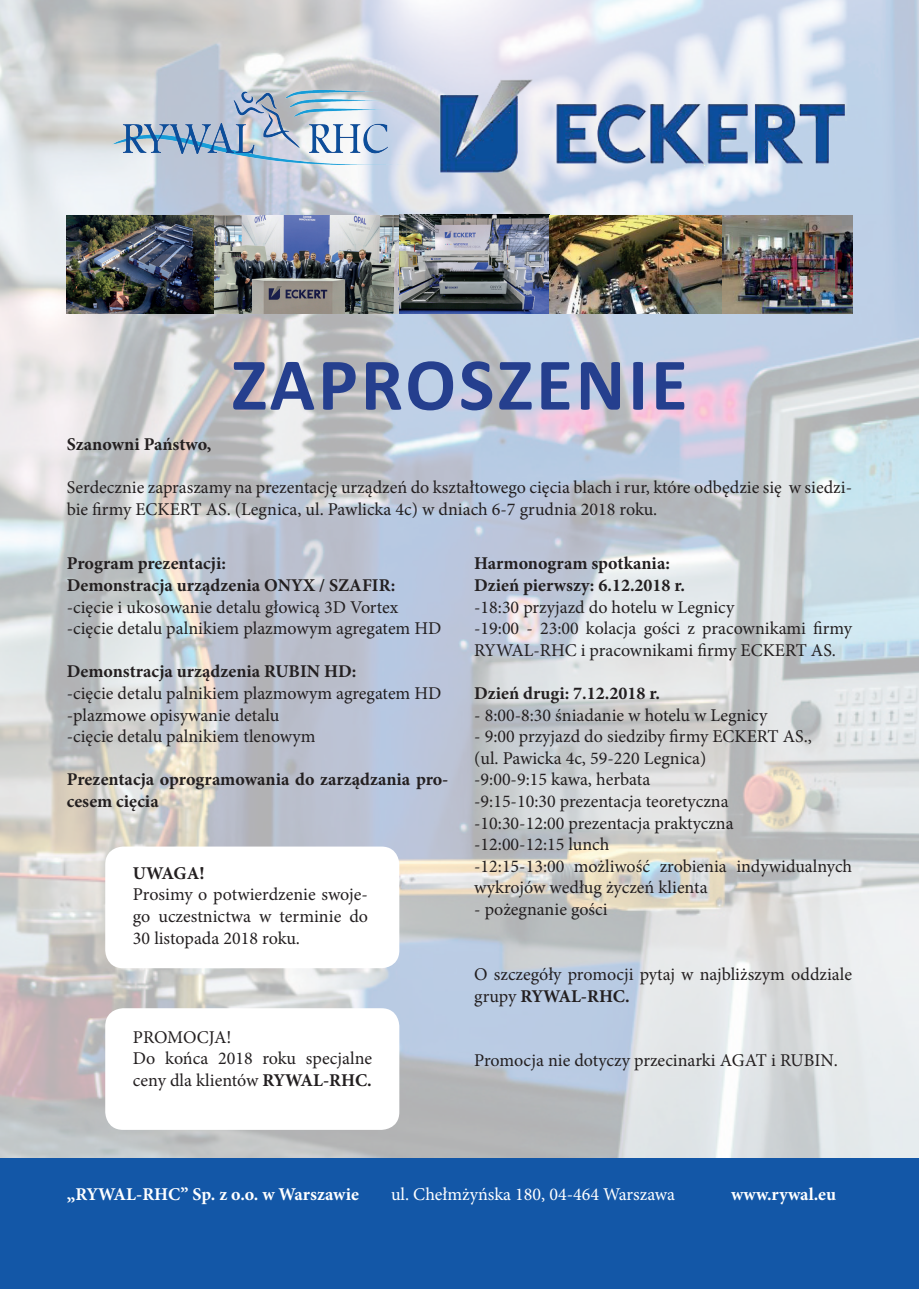
<style>
.page{position:relative;width:919px;height:1289px;background:#fff}
.page>*{position:absolute;margin:0;border:0;box-sizing:border-box;transform-origin:0 0}
.t1{font:700 75px "Calibri";letter-spacing:.04em;color:#253f8e}
.t2{font:18px/21.6px "Minion Pro";color:#231f20}
.t3{font:700 18px/21.6px "Minion Pro";color:#231f20}
.t4{font:700 18px "Minion Pro";color:#fff}
.t5{font:18px "Minion Pro";color:#fff}
.s1{font-weight:700}
</style>
<div class="page">
<img style="left:0;top:0;width:918px;height:1158px">
<img style="left:67px;top:215px;width:785px;height:99px">
<img style="left:112px;top:90px;width:296px;height:74px">
<img style="left:421px;top:0;width:450px;height:299px">
<div style="left:105px;top:846px;width:294px;height:122px;background:#fff;border-radius:18px"></div>
<div style="left:105px;top:1008px;width:294px;height:121px;background:#fff;border-radius:18px"></div>
<div style="left:0;top:1158px;width:918px;height:130px;background:#1357a7"></div>
<p class="t1" style="left:231px;top:331px;width:458px">ZAPROSZENIE</p>
<p class="t3" style="left:67px;top:433px;width:146px">Szanowni Państwo,</p>
<p class="t2" style="left:67px;top:477px;width:786px">Serdecznie zapraszamy na prezentację urządzeń do kształtowego cięcia blach i rur, które odbędzie się w siedzi&shy;bie firmy ECKERT AS. (Legnica, ul. Pawlicka 4c) w dniach 6-7 grudnia 2018 roku.</p>
<p class="t3" style="left:67px;top:552px;width:161px">Program prezentacji:</p>
<p class="t3" style="left:67px;top:574px;width:330px">Demonstracja urządzenia ONYX / SZAFIR:</p>
<p class="t2" style="left:67px;top:596px;width:333px">-cięcie i ukosowanie detalu głowicą 3D Vortex</p>
<p class="t2" style="left:67px;top:617px;width:376px">-cięcie detalu palnikiem plazmowym agregatem HD</p>
<p class="t3" style="left:67px;top:660px;width:291px">Demonstracja urządzenia RUBIN HD:</p>
<p class="t2" style="left:67px;top:682px;width:376px">-cięcie detalu palnikiem plazmowym agregatem HD</p>
<p class="t2" style="left:67px;top:704px;width:214px">-plazmowe opisywanie detalu</p>
<p class="t2" style="left:67px;top:725px;width:250px">-cięcie detalu palnikiem tlenowym</p>
<p class="t3" style="left:67px;top:768px;width:383px">Prezentacja oprogramowania do zarządzania pro&shy;cesem cięcia</p>
<p class="t3" style="left:474px;top:552px;width:197px">Harmonogram spotkania:</p>
<p class="t3" style="left:474px;top:574px;width:212px">Dzień pierwszy: 6.12.2018 r.</p>
<p class="t2" style="left:474px;top:596px;width:262px">-18:30 przyjazd do hotelu w Legnicy</p>
<p class="t2" style="left:474px;top:617px;width:379px">-19:00 - 23:00 kolacja gości z pracownikami firmy<br>RYWAL-RHC i pracownikami firmy ECKERT AS.</p>
<p class="t3" style="left:474px;top:682px;width:187px">Dzień drugi: 7.12.2018 r.</p>
<p class="t2" style="left:474px;top:704px;width:295px">- 8:00-8:30 śniadanie w hotelu w Legnicy</p>
<p class="t2" style="left:474px;top:725px;width:339px">- 9:00 przyjazd do siedziby firmy ECKERT AS.,</p>
<p class="t2" style="left:474px;top:747px;width:234px">(ul. Pawicka 4c, 59-220 Legnica)</p>
<p class="t2" style="left:474px;top:769px;width:178px">-9:00-9:15 kawa, herbata</p>
<p class="t2" style="left:474px;top:790px;width:256px">-9:15-10:30 prezentacja teoretyczna</p>
<p class="t2" style="left:474px;top:812px;width:261px">-10:30-12:00 prezentacja praktyczna</p>
<p class="t2" style="left:474px;top:833px;width:137px">-12:00-12:15 lunch</p>
<p class="t2" style="left:474px;top:855px;width:379px">-12:15-13:00 możliwość zrobienia indywidualnych wykrojów według życzeń klienta</p>
<p class="t2" style="left:474px;top:898px;width:135px">- pożegnanie gości</p>
<p class="t3" style="left:133px;top:862px;width:73px">UWAGA!</p>
<p class="t2" style="left:133px;top:884px;width:236px;text-align:justify">Prosimy o potwierdzenie swoje&shy;go uczestnictwa w terminie do 30 listopada 2018 roku.</p>
<p class="t2" style="left:133px;top:1026px;width:100px">PROMOCJA!</p>
<p class="t2" style="left:133px;top:1047px;width:241px">Do końca 2018 roku specjalne ceny dla klientów <span class="s1">RYWAL-RHC.</span></p>
<p class="t2" style="left:474px;top:963px;width:379px">O szczegóły promocji pytaj w najbliższym oddziale grupy <span class="s1">RYWAL-RHC.</span></p>
<p class="t2" style="left:474px;top:1049px;width:365px">Promocja nie dotyczy przecinarki AGAT i RUBIN.</p>
<p class="t4" style="left:67px;top:1181px;width:294px">„RYWAL-RHC” Sp. z o.o. w Warszawie</p>
<p class="t5" style="left:391px;top:1181px;width:286px">ul. Chełmżyńska 180, 04-464 Warszawa</p>
<p class="t4" style="left:731px;top:1181px;width:107px">www.rywal.eu</p>
</div>
